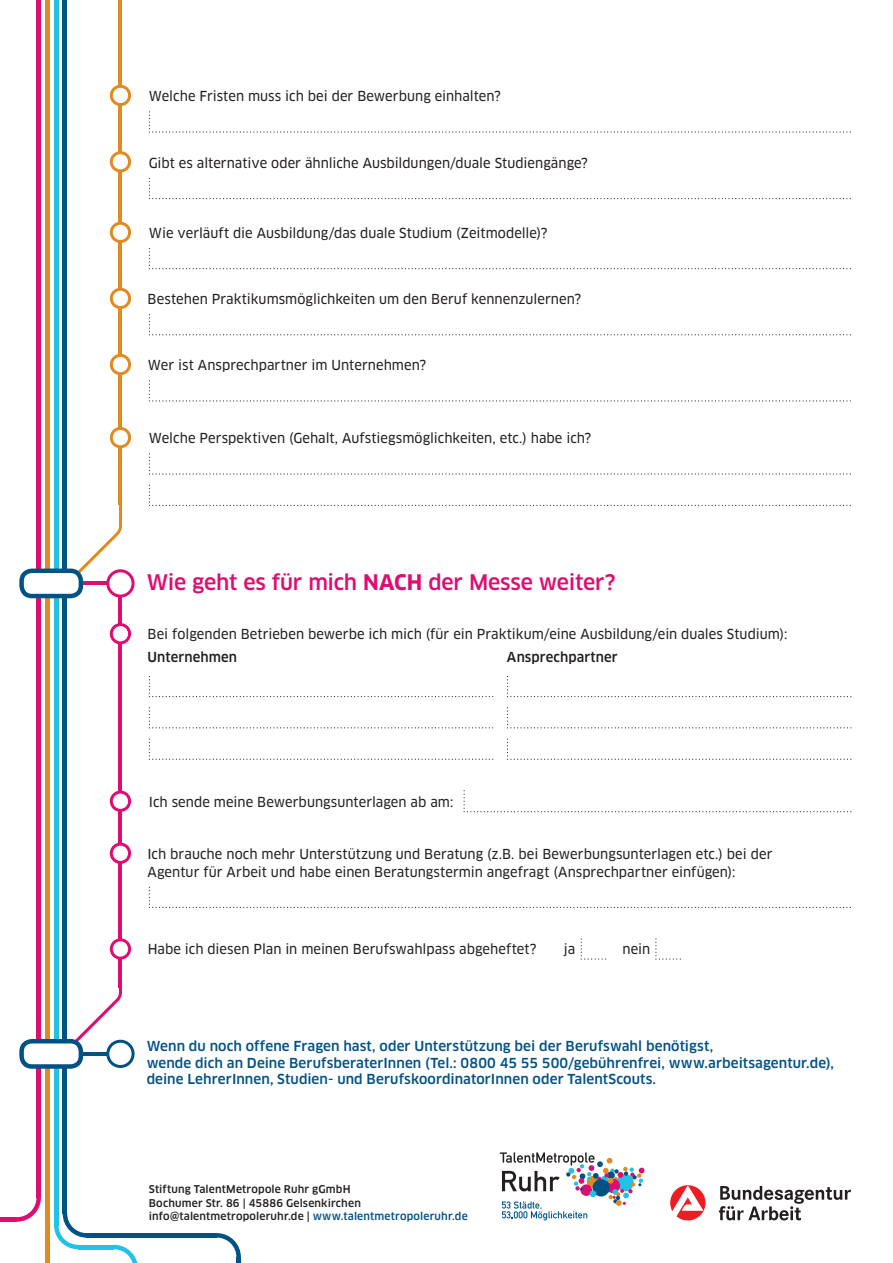
<style>
.page{position:relative;width:893px;height:1263px;background:#fff}
.page>*{position:absolute;margin:0;border:0;box-sizing:border-box;transform-origin:0 0}
.t1{font:500 21px "Clan OT";letter-spacing:-.01em;color:#df0d72}
.t2{font:13.5px/18px "Clan OT News";letter-spacing:.005em;color:#231f20}
.t3{font:500 13.5px/16.5px "Clan OT";letter-spacing:.005em;color:#005285}
.t4{font:500 13.5px "Clan OT";letter-spacing:.005em;color:#231f20}
.t5{font:500 10.5px/13.5px "Clan OT";letter-spacing:.015em;color:#231f20}
.s1{font-weight:700}
.s2{color:#005285}
</style>
<div class="page">
<hr style="left:54px;top:0;width:4px;height:1225px;background:#22c1e6">
<div style="left:45px;top:0;width:5px;height:1263px;background:#e18a1f"></div>
<div style="left:36px;top:0;width:5px;height:1197px;background:#df0d72"></div>
<hr style="left:63px;top:0;width:4px;height:1213px;background:#005285">
<hr style="left:119px;top:0;width:3px;height:505px;background:#e18a1f">
<svg style="left:110px;top:427px;width:21px;height:21px"></svg>
<svg style="left:149px;top:453px;width:702px;height:22px"></svg>
<svg style="left:149px;top:485px;width:702px;height:21px"></svg>
<hr style="left:119px;top:593px;width:3px;height:395px;background:#df0d72">
<svg style="left:149px;top:676px;width:344px;height:21px"></svg>
<svg style="left:507px;top:676px;width:344px;height:21px"></svg>
<svg style="left:149px;top:707px;width:344px;height:21px"></svg>
<svg style="left:507px;top:707px;width:344px;height:21px"></svg>
<svg style="left:149px;top:738px;width:344px;height:22px"></svg>
<svg style="left:507px;top:738px;width:344px;height:22px"></svg>
<svg style="left:110px;top:623px;width:21px;height:21px"></svg>
<svg style="left:464px;top:790px;width:387px;height:22px"></svg>
<svg style="left:110px;top:790px;width:21px;height:22px"></svg>
<svg style="left:149px;top:887px;width:702px;height:21px"></svg>
<svg style="left:110px;top:843px;width:21px;height:21px"></svg>
<svg style="left:581px;top:938px;width:25px;height:22px"></svg>
<svg style="left:655px;top:938px;width:26px;height:22px"></svg>
<svg style="left:19px;top:483px;width:116px;height:115px"></svg>
<svg style="left:19px;top:938px;width:116px;height:131px"></svg>
<div style="left:0;top:1217px;width:17px;height:5px;background:#df0d72"></div>
<hr style="left:78px;top:1245px;width:36px;height:4px;background:#22c1e6">
<hr style="left:87px;top:1233px;width:130px;height:4px;background:#005285">
<svg style="left:17px;top:1197px;width:24px;height:25px"></svg>
<svg style="left:114px;top:1245px;width:24px;height:18px"></svg>
<svg style="left:217px;top:1233px;width:24px;height:30px"></svg>
<svg style="left:54px;top:1213px;width:33px;height:36px"></svg>
<svg style="left:110px;top:151px;width:21px;height:21px"></svg>
<svg style="left:149px;top:178px;width:702px;height:21px"></svg>
<svg style="left:110px;top:85px;width:21px;height:21px"></svg>
<svg style="left:149px;top:111px;width:702px;height:22px"></svg>
<svg style="left:110px;top:222px;width:21px;height:21px"></svg>
<svg style="left:149px;top:248px;width:702px;height:21px"></svg>
<svg style="left:110px;top:288px;width:21px;height:21px"></svg>
<svg style="left:149px;top:314px;width:702px;height:21px"></svg>
<svg style="left:110px;top:354px;width:21px;height:21px"></svg>
<svg style="left:149px;top:380px;width:702px;height:21px"></svg>
<svg style="left:500px;top:1152px;width:144px;height:68px"></svg>
<svg style="left:670px;top:1185px;width:35px;height:35px"></svg>
<svg style="left:719px;top:1186px;width:132px;height:34px"></svg>
<p class="t2" style="left:149px;top:87px;width:353px">Welche Fristen muss ich bei der Bewerbung einhalten?</p>
<p class="t2" style="left:149px;top:154px;width:441px">Gibt es alternative oder ähnliche Ausbildungen/duale Studiengänge?</p>
<p class="t2" style="left:149px;top:224px;width:400px">Wie verläuft die Ausbildung/das duale Studium (Zeitmodelle)?</p>
<p class="t2" style="left:148px;top:290px;width:435px">Bestehen Praktikumsmöglichkeiten um den Beruf kennenzulernen?</p>
<p class="t2" style="left:148px;top:356px;width:280px">Wer ist Ansprechpartner im Unternehmen?</p>
<p class="t2" style="left:149px;top:429px;width:444px">Welche Perspektiven (Gehalt, Aufstiegsmöglichkeiten, etc.) habe ich?</p>
<h1 class="t1" style="left:147px;top:570px;width:470px">Wie geht es für mich <span class="s1">NACH</span> der Messe weiter?</h1>
<p class="t2" style="left:148px;top:625px;width:641px">Bei folgenden Betrieben bewerbe ich mich (für ein Praktikum/eine Ausbildung/ein duales Studium):</p>
<p class="t4" style="left:148px;top:649px;width:91px">Unternehmen</p>
<p class="t4" style="left:507px;top:649px;width:112px">Ansprechpartner</p>
<p class="t2" style="left:149px;top:793px;width:306px">Ich sende meine Bewerbungsunterlagen ab am:</p>
<p class="t2" style="left:147px;top:845px;width:627px">Ich brauche noch mehr Unterstützung und Beratung (z.B. bei Bewerbungsunterlagen etc.) bei der<br>Agentur für Arbeit und habe einen Beratungstermin angefragt (Ansprechpartner einfügen):</p>
<p class="t2" style="left:148px;top:940px;width:390px">Habe ich diesen Plan in meinen Berufswahlpass abgeheftet?</p>
<p class="t2" style="left:564px;top:940px;width:13px">ja</p>
<p class="t2" style="left:622px;top:940px;width:29px">nein</p>
<p class="t3" style="left:147px;top:1038px;width:689px">Wenn du noch offene Fragen hast, oder Unterstützung bei der Berufswahl benötigst,<br>wende dich an Deine BerufsberaterInnen (Tel.: 0800 45 55 500/gebührenfrei, www.arbeitsagentur.de), deine LehrerInnen, Studien- und BerufskoordinatorInnen oder TalentScouts.</p>
<p class="t5" style="left:149px;top:1183px;width:320px">Stiftung TalentMetropole Ruhr gGmbH<br>Bochumer Str. 86 | 45886 Gelsenkirchen info@talentmetropoleruhr.de | <span class="s2">www.talentmetropoleruhr.de</span></p>
</div>
